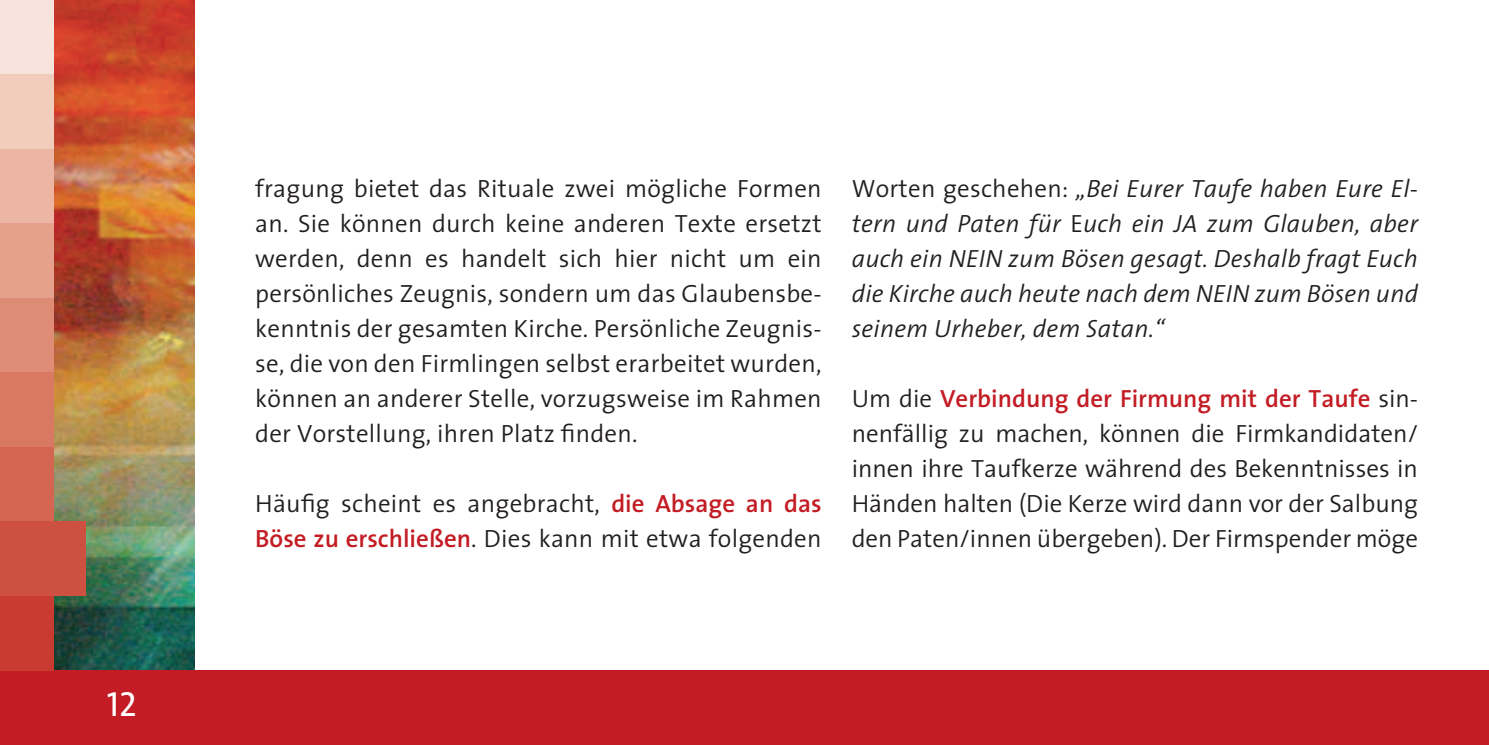
<style>
.page{position:relative;width:1489px;height:745px;background:#fff}
.page>*{position:absolute;margin:0;border:0;box-sizing:border-box;transform-origin:0 0}
.t1{font:35px "The Sans Caps";color:#fff}
.t2{font:300 25px/35px "The Sans";letter-spacing:.01em;color:#231f20;text-align:justify}
.t3{font:italic 300 25px/35px "The Sans";letter-spacing:.01em;color:#231f20;text-align:justify}
.s1{font-weight:600;color:#c31c24}
.s2{font-style:normal}
</style>
<div class="page">
<img style="left:53px;top:0;width:142px;height:670px">
<div style="left:0;top:670px;width:1488px;height:74px;background:#c31c24"></div>
<div style="left:0;top:0;width:53px;height:74px;background:#f8e4dc"></div>
<div style="left:0;top:149px;width:53px;height:74px;background:#ecb5a4"></div>
<div style="left:0;top:74px;width:53px;height:75px;background:#f2cdbe"></div>
<div style="left:0;top:223px;width:53px;height:75px;background:#e6a18c"></div>
<div style="left:0;top:298px;width:53px;height:74px;background:#df8c76"></div>
<div style="left:0;top:372px;width:53px;height:74px;background:#d97863"></div>
<div style="left:0;top:446px;width:53px;height:75px;background:#d46551"></div>
<div style="left:0;top:521px;width:85px;height:74px;background:#cd5040"></div>
<div style="left:0;top:595px;width:53px;height:75px;background:#c83b31"></div>
<h1 class="t1" style="left:107px;top:674px;width:31px">12</h1>
<p class="t2" style="left:255px;top:170px;width:568px">fragung bietet das Rituale zwei mögliche Formen an. Sie können durch keine anderen Texte ersetzt werden, denn es handelt sich hier nicht um ein persönliches Zeugnis, sondern um das Glaubensbe&shy;kenntnis der gesamten Kirche. Persönliche Zeugnis&shy;se, die von den Firmlingen selbst erarbeitet wurden, können an anderer Stelle, vorzugsweise im Rahmen der Vorstellung, ihren Platz finden.</p>
<p class="t2" style="left:255px;top:485px;width:568px">Häufig scheint es angebracht, <span class="s1">die Absage an das<br>Böse zu erschließen</span>. Dies kann mit etwa folgenden</p>
<p class="t3" style="left:851px;top:170px;width:568px"><span class="s2">Worten geschehen:</span> „Bei Eurer Taufe haben Eure El&shy;tern und Paten für <span class="s2">E</span>uch ein JA zum Glauben, aber auch ein NEIN zum Bösen gesagt. Deshalb fragt Euch die Kirche auch heute nach dem NEIN zum Bösen und seinem Urheber, dem Satan.“</p>
<p class="t2" style="left:851px;top:380px;width:568px">Um die <span class="s1">Verbindung der Firmung mit der Taufe</span> sin&shy;nenfällig zu machen, können die Firmkandidaten/ innen ihre Taufkerze während des Bekenntnisses in Händen halten (Die Kerze wird dann vor der Salbung den Paten/innen übergeben). Der Firmspender möge</p>
</div>
